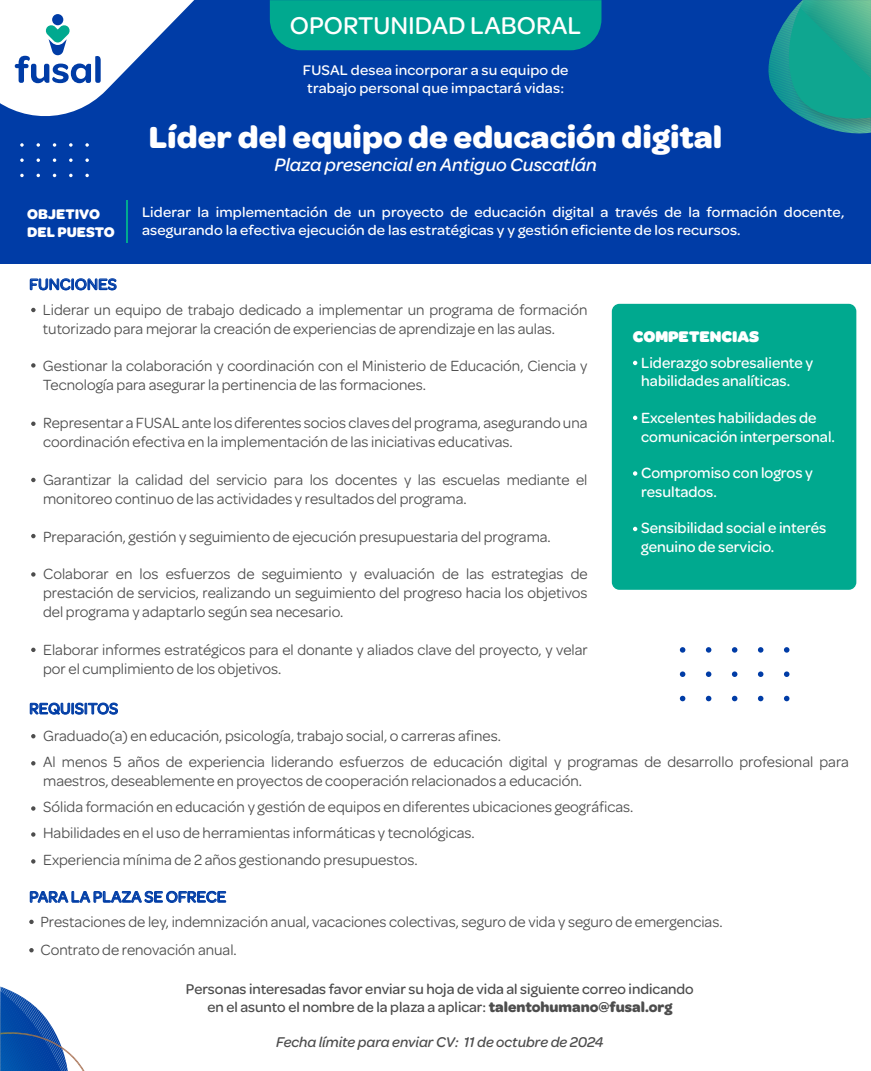
<style>
.page{position:relative;width:871px;height:1071px;background:#fff}
.page>*{position:absolute;margin:0;border:0;box-sizing:border-box;transform-origin:0 0}
.t1{font:700 32.38px "Omnes Huggies";color:#fff}
.t2{font:500 25.9px "Omnes Huggies";color:#fff}
.t3{font:italic 500 19.25px "Omnes Huggies";color:#fff}
.t4{font:500 16.54px "Omnes Huggies";color:#003ca6}
.t5{font:900 16.54px "Omnes Huggies";color:#fff}
.t6{font:15.75px/18.9px "Omnes Huggies";color:#4d4d4d}
.t7{font:500 15.75px/18.4px "Omnes Huggies";color:#fff}
.t8{font:500 15.14px/18.1px "Omnes Huggies";color:#4d4d4d;text-align:center}
.t9{font:italic 500 15.14px "Omnes Huggies";color:#4d4d4d}
.t10{font:700 14.96px/17.9px "Omnes Huggies";color:#fff}
.t11{font:500 14.88px/17.8px "Omnes Huggies";letter-spacing:.01em;color:#fff}
.s1{font-weight:700}
</style>
<div class="page">
<svg style="left:784px;top:696px;width:5px;height:5px"></svg>
<svg style="left:757px;top:696px;width:6px;height:5px"></svg>
<svg style="left:731px;top:696px;width:6px;height:5px"></svg>
<svg style="left:705px;top:696px;width:6px;height:5px"></svg>
<svg style="left:679px;top:696px;width:6px;height:5px"></svg>
<svg style="left:784px;top:671px;width:5px;height:6px"></svg>
<svg style="left:757px;top:671px;width:6px;height:6px"></svg>
<svg style="left:731px;top:671px;width:6px;height:6px"></svg>
<svg style="left:705px;top:671px;width:6px;height:6px"></svg>
<svg style="left:679px;top:671px;width:6px;height:6px"></svg>
<svg style="left:784px;top:647px;width:5px;height:6px"></svg>
<svg style="left:757px;top:647px;width:6px;height:6px"></svg>
<svg style="left:731px;top:647px;width:6px;height:6px"></svg>
<svg style="left:705px;top:647px;width:6px;height:6px"></svg>
<svg style="left:679px;top:647px;width:6px;height:6px"></svg>
<svg style="left:0;top:987px;width:84px;height:84px"></svg>
<div style="left:0;top:0;width:870px;height:263px;background:#003ca6"></div>
<svg style="left:0;top:0;width:236px;height:125px"></svg>
<svg style="left:20px;top:143px;width:4px;height:4px"></svg>
<svg style="left:36px;top:143px;width:4px;height:4px"></svg>
<svg style="left:53px;top:143px;width:3px;height:4px"></svg>
<svg style="left:69px;top:143px;width:4px;height:4px"></svg>
<svg style="left:85px;top:143px;width:4px;height:4px"></svg>
<svg style="left:20px;top:158px;width:4px;height:4px"></svg>
<svg style="left:36px;top:158px;width:4px;height:4px"></svg>
<svg style="left:53px;top:158px;width:3px;height:4px"></svg>
<svg style="left:69px;top:158px;width:4px;height:4px"></svg>
<svg style="left:85px;top:158px;width:4px;height:4px"></svg>
<svg style="left:20px;top:174px;width:4px;height:3px"></svg>
<svg style="left:36px;top:174px;width:4px;height:3px"></svg>
<svg style="left:69px;top:174px;width:4px;height:3px"></svg>
<svg style="left:85px;top:174px;width:4px;height:3px"></svg>
<hr style="left:126px;top:200px;width:2px;height:42px;background:#00a98f">
<svg style="left:762px;top:0;width:109px;height:138px;background:#198c95"></svg>
<div style="left:270px;top:0;width:331px;height:50px;background:#00a98f"></div>
<div style="left:611px;top:304px;width:245px;height:286px;background:#00a98f;border-radius:8px"></div>
<svg style="left:30px;top:278px;width:86px;height:12px"></svg>
<svg style="left:31px;top:308px;width:5px;height:4px"></svg>
<svg style="left:31px;top:363px;width:5px;height:5px"></svg>
<svg style="left:31px;top:422px;width:5px;height:4px"></svg>
<svg style="left:31px;top:478px;width:5px;height:4px"></svg>
<svg style="left:31px;top:534px;width:5px;height:4px"></svg>
<svg style="left:31px;top:572px;width:5px;height:5px"></svg>
<svg style="left:31px;top:648px;width:5px;height:4px"></svg>
<svg style="left:30px;top:891px;width:196px;height:12px"></svg>
<svg style="left:29px;top:920px;width:5px;height:4px"></svg>
<svg style="left:29px;top:948px;width:5px;height:4px"></svg>
<svg style="left:633px;top:361px;width:4px;height:4px"></svg>
<svg style="left:633px;top:416px;width:4px;height:4px"></svg>
<svg style="left:633px;top:471px;width:4px;height:5px"></svg>
<svg style="left:633px;top:527px;width:4px;height:4px"></svg>
<svg style="left:30px;top:703px;width:88px;height:11px"></svg>
<svg style="left:31px;top:734px;width:4px;height:4px"></svg>
<svg style="left:31px;top:806px;width:4px;height:5px"></svg>
<svg style="left:31px;top:832px;width:4px;height:5px"></svg>
<svg style="left:31px;top:859px;width:4px;height:5px"></svg>
<svg style="left:31px;top:761px;width:4px;height:5px"></svg>
<h2 class="t2" style="left:290px;top:7px;width:293px">OPORTUNIDAD LABORAL</h2>
<p class="t10" style="left:27px;top:204px;width:89px">OBJETIVO<br>DEL PUESTO</p>
<p class="t11" style="left:303px;top:60px;width:267px">FUSAL desea incorporar a su equipo de trabajo personal que impactará vidas:</p>
<h1 class="t1" style="left:149px;top:113px;width:575px">Líder del equipo de educación digital</h1>
<p class="t3" style="left:274px;top:151px;width:324px">Plaza presencial en Antiguo Cuscatlán</p>
<p class="t11" style="left:142px;top:202px;width:703px">Liderar la implementación de un proyecto de educación digital a través de la formación docente, asegurando la efectiva ejecución de las estratégicas y y gestión eficiente de los recursos.</p>
<p class="t4" style="left:29px;top:273px;width:89px">FUNCIONES</p>
<p class="t6" style="left:43px;top:299px;width:546px">Liderar un equipo de trabajo dedicado a implementar un programa de formación tutorizado para mejorar la creación de experiencias de aprendizaje en las aulas.</p>
<p class="t6" style="left:43px;top:356px;width:546px">Gestionar la colaboración y coordinación con el Ministerio de Educación, Ciencia y<br>Tecnología para asegurar la pertinencia de las formaciones.</p>
<p class="t6" style="left:43px;top:413px;width:546px">Representar a FUSAL ante los diferentes socios claves del programa, asegurando una coordinación efectiva en la implementación de las iniciativas educativas.</p>
<p class="t6" style="left:43px;top:469px;width:546px">Garantizar la calidad del servicio para los docentes y las escuelas mediante el monitoreo continuo de las actividades y resultados del programa.</p>
<p class="t6" style="left:43px;top:526px;width:509px">Preparación, gestión y seguimiento de ejecución presupuestaria del programa.</p>
<p class="t6" style="left:43px;top:564px;width:546px;text-align:justify">Colaborar en los esfuerzos de seguimiento y evaluación de las estrategias de prestación de servicios, realizando un seguimiento del progreso hacia los objetivos del programa y adaptarlo según sea necesario.</p>
<p class="t6" style="left:43px;top:639px;width:546px">Elaborar informes estratégicos para el donante y aliados clave del proyecto, y velar por el cumplimiento de los objetivos.</p>
<p class="t5" style="left:632px;top:324px;width:128px">COMPETENCIAS</p>
<p class="t7" style="left:641px;top:353px;width:173px">Liderazgo sobresaliente y habilidades analíticas.</p>
<p class="t7" style="left:641px;top:408px;width:195px">Excelentes habilidades de comunicación interpersonal.</p>
<p class="t7" style="left:641px;top:463px;width:173px">Compromiso con logros y resultados.</p>
<p class="t7" style="left:641px;top:518px;width:187px">Sensibilidad social e interés genuino de servicio.</p>
<p class="t4" style="left:29px;top:697px;width:90px">REQUISITOS</p>
<p class="t6" style="left:43px;top:721px;width:807px;line-height:26.2px">Graduado(a) en educación, psicología, trabajo social, o carreras afines.<br>Al menos 5 años de experiencia liderando esfuerzos de educación digital y programas de desarrollo profesional para</p>
<p class="t6" style="left:43px;top:767px;width:591px;line-height:26.2px">maestros, deseablemente en proyectos de cooperación relacionados a educación.<br>Sólida formación en educación y gestión de equipos en diferentes ubicaciones geográficas.<br>Habilidades en el uso de herramientas informáticas y tecnológicas.<br>Experiencia mínima de 2 años gestionando presupuestos.</p>
<p class="t4" style="left:29px;top:885px;width:198px">PARA LA PLAZA SE OFRECE</p>
<p class="t6" style="left:40px;top:907px;width:683px;line-height:28px">Prestaciones de ley, indemnización anual, vacaciones colectivas, seguro de vida y seguro de emergencias.<br>Contrato de renovación anual.</p>
<p class="t8" style="left:186px;top:979px;width:509px">Personas interesadas favor enviar su hoja de vida al siguiente correo indicando en el asunto el nombre de la plaza a aplicar: <span class="s1">talentohumano@fusal.org</span></p>
<p class="t9" style="left:276px;top:1032px;width:329px">Fecha límite para enviar CV: 11 de octubre de 2024</p>
</div>
